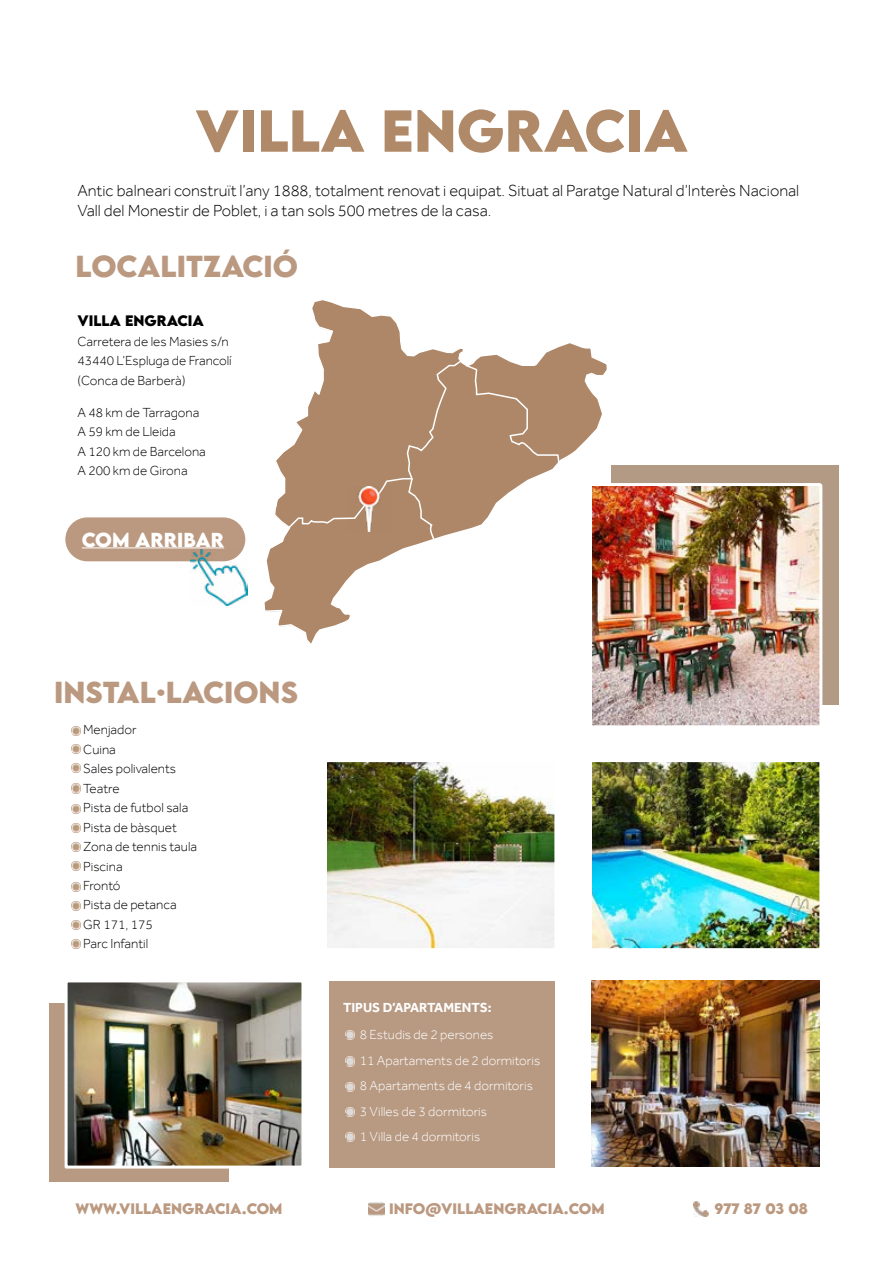
<style>
.page{position:relative;width:893px;height:1263px;background:#fff}
.page>*{position:absolute;margin:0;border:0;box-sizing:border-box;transform-origin:0 0}
.t1{font:700 52.5px "LEMONMILK";color:#b08968}
.t2{font:700 27px "LEMONMILK";color:#bb9980}
.t3{font:700 18px "LEMONMILK";color:#fff}
.t4{font:300 16.5px/19.5px "Effra";color:#000}
.t5{font:300 13.5px/19.5px "Effra";color:#000}
.t6{font:300 13.5px/25.5px "Effra";color:#fff}
.t7{font:700 13.5px "LEMONMILK";color:#bb9980}
.t8{font:700 13.5px "Effra";color:#fff}
.t9{font:700 13.5px "LEMONMILK";color:#000}
</style>
<div class="page">
<div style="left:612px;top:465px;width:227px;height:239px;background:#b39a85"></div>
<div style="left:329px;top:981px;width:225px;height:187px;background:#b89a83"></div>
<div style="left:49px;top:1003px;width:180px;height:178px;background:#b89a83"></div>
<div style="left:589px;top:978px;width:190px;height:190px;border:3px solid #fff;border-radius:2px"></div>
<svg style="left:314px;top:300px;width:293px;height:160px"></svg>
<svg style="left:264px;top:303px;width:296px;height:341px"></svg>
<div style="left:65px;top:517px;width:180px;height:44px;background:#bb9980;border-radius:22px"></div>
<hr style="left:82px;top:548px;width:142px;height:1px;background:#fff">
<svg style="left:72px;top:726px;width:9px;height:9px"></svg>
<svg style="left:72px;top:744px;width:9px;height:10px"></svg>
<svg style="left:72px;top:764px;width:9px;height:9px"></svg>
<svg style="left:72px;top:784px;width:9px;height:9px"></svg>
<svg style="left:72px;top:804px;width:9px;height:9px"></svg>
<svg style="left:72px;top:823px;width:9px;height:9px"></svg>
<svg style="left:72px;top:842px;width:9px;height:10px"></svg>
<svg style="left:72px;top:862px;width:9px;height:9px"></svg>
<svg style="left:72px;top:882px;width:9px;height:9px"></svg>
<svg style="left:72px;top:901px;width:9px;height:9px"></svg>
<svg style="left:72px;top:920px;width:9px;height:9px"></svg>
<svg style="left:72px;top:940px;width:9px;height:9px"></svg>
<svg style="left:345px;top:1030px;width:10px;height:9px"></svg>
<svg style="left:345px;top:1057px;width:10px;height:9px"></svg>
<svg style="left:345px;top:1082px;width:10px;height:9px"></svg>
<svg style="left:345px;top:1107px;width:10px;height:9px"></svg>
<svg style="left:345px;top:1132px;width:10px;height:9px"></svg>
<img style="left:347px;top:486px;width:45px;height:45px">
<img style="left:693px;top:1201px;width:15px;height:15px">
<img style="left:369px;top:1201px;width:15px;height:15px">
<img style="left:69px;top:983px;width:231px;height:181px">
<div style="left:65px;top:979px;width:239px;height:189px;border:3px solid #fff"></div>
<img style="left:593px;top:763px;width:225px;height:184px">
<div style="left:589px;top:759px;width:233px;height:192px;border:3px solid #fff;border-radius:2px"></div>
<img style="left:328px;top:763px;width:225px;height:184px">
<div style="left:324px;top:759px;width:233px;height:192px;border:3px solid #fff;border-radius:2px"></div>
<img style="left:593px;top:487px;width:225px;height:237px">
<div style="left:589px;top:483px;width:233px;height:245px;border:3px solid #fff;border-radius:2px"></div>
<img style="left:592px;top:981px;width:227px;height:185px">
<img style="left:191px;top:549px;width:56px;height:56px">
<h1 class="t1" style="left:195px;top:95px;width:495px">VILLA ENGRACIA</h1>
<p class="t4" style="left:77px;top:181px;width:723px">Antic balneari construït l’any 1888, totalment renovat i equipat. Situat al Paratge Natural d’Interès Nacional<br>Vall del Monestir de Poblet, i a tan sols 500 metres de la casa.</p>
<h2 class="t2" style="left:76px;top:248px;width:224px">LOCALITZACIÓ</h2>
<p class="t9" style="left:77px;top:312px;width:26px">VILLA</p>
<p class="t9" style="left:125px;top:312px;width:43px">ENGRAC</p>
<p class="t9" style="left:188px;top:312px;width:17px">IA</p>
<p class="t5" style="left:77px;top:331px;width:156px">Carretera de les Masies s/n<br>43440 L’Espluga de Francolí (Conca de Barberà)</p>
<p class="t5" style="left:77px;top:402px;width:130px">A 48 km de Tarragona<br>A 59 km de Lleida<br>A 120 km de Barcelona<br>A 200 km de Girona</p>
<h3 class="t3" style="left:82px;top:528px;width:144px">COM ARRIBAR</h3>
<h2 class="t2" style="left:54px;top:674px;width:245px">INSTAL·LACIONS</h2>
<p class="t5" style="left:83px;top:720px;width:115px">Menjador<br>Cuina<br>Sales polivalents<br>Teatre<br>Pista de futbol sala<br>Pista de bàsquet<br>Zona de tennis taula<br>Piscina<br>Frontó<br>Pista de petanca<br>GR 171, 175<br>Parc Infantil</p>
<p class="t8" style="left:343px;top:999px;width:150px">TIPUS D’APARTAMENTS:</p>
<p class="t6" style="left:360px;top:1022px;width:182px">8 Estudis de 2 persones<br>11 Apartaments de 2 dormitoris<br>8 Apartaments de 4 dormitoris<br>3 Villes de 3 dormitoris<br>1 Villa de 4 dormitoris</p>
<p class="t7" style="left:76px;top:1200px;width:70px">WWW.VILLAEN</p>
<p class="t7" style="left:182px;top:1200px;width:24px">GRAC</p>
<p class="t7" style="left:226px;top:1200px;width:34px">IA.COM</p>
<p class="t7" style="left:389px;top:1200px;width:16px">INFO</p>
<p class="t7" style="left:425px;top:1200px;width:42px">@VILLAEN</p>
<p class="t7" style="left:504px;top:1200px;width:24px">GRAC</p>
<p class="t7" style="left:548px;top:1200px;width:34px">IA.COM</p>
<p class="t7" style="left:714px;top:1200px;width:95px">977 87 03 08</p>
</div>
